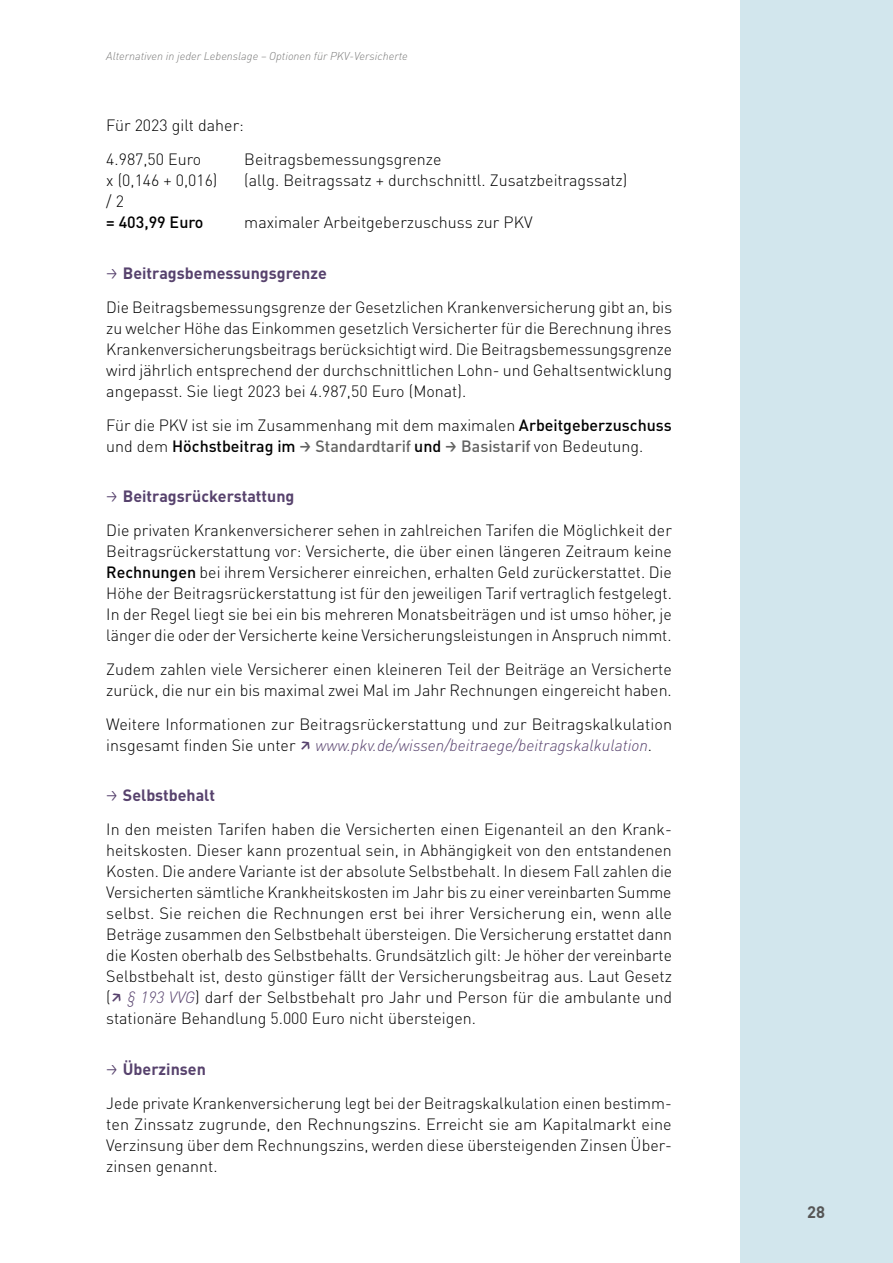
<style>
.page{position:relative;width:893px;height:1263px;background:#fff}
.page>*{position:absolute;margin:0;border:0;box-sizing:border-box;transform-origin:0 0}
.t1{font:700 16.5px "DINOT";color:#565656}
.t2{font:300 16.2px/21px "DINOT";color:#000}
.t3{font:italic 300 16.2px "DIN";color:#57426d}
.t4{font:500 16.2px "DINOT";color:#000}
.t5{font:italic 300 11.25px "DIN";color:#7b7b7a}
.s1{font-family:"GD Vtype";font-style:italic;color:#57426d}
.s2{font-weight:700;color:#57426d}
.s3{font-weight:500}
.s4{font-family:"GD Vtype";font-weight:500;color:#636362}
.s5{font-weight:500;color:#636362}
.s6{font-family:"DINOT";font-style:normal;color:#000}
.s7{font-family:"GD Vtype";font-weight:500;font-style:normal}
.s8{font-family:"GD Vtype";font-weight:500;color:#57426d}
.s9{font-family:"DIN";font-style:italic;color:#57426d}
</style>
<div class="page">
<div style="left:740px;top:0;width:153px;height:1263px;background:#d2e6ed"></div>
<p class="t5" style="left:106px;top:49px;width:303px">Alternativen in jeder Lebenslage – Optionen für PKV-Versicherte</p>
<p class="t2" style="left:106px;top:108px;width:139px;line-height:33.8px">Für 2023 gilt daher:<br>4.987,50 Euro</p>
<p class="t2" style="left:244px;top:148px;width:199px">Beitragsbemessungsgrenze</p>
<p class="t2" style="left:106px;top:169px;width:113px">x (0,146 + 0,016)</p>
<p class="t2" style="left:244px;top:169px;width:385px">(allg. Beitragssatz + durchschnittl. Zusatzbeitragssatz)</p>
<p class="t2" style="left:106px;top:190px;width:19px">/ 2</p>
<p class="t4" style="left:106px;top:211px;width:99px">= 403,99 Euro</p>
<p class="t2" style="left:244px;top:211px;width:290px">maximaler Arbeitgeberzuschuss zur PKV</p>
<p class="t2" style="left:106px;top:256px;width:567px;line-height:33.8px"><span class="s1">→</span> <span class="s2">Beitragsbemessungsgrenze<br></span>Die Beitragsbemessungsgrenze der Gesetzlichen Krankenversicherung gibt an, bis</p>
<p class="t2" style="left:106px;top:317px;width:567px;text-align:justify">zu welcher Höhe das Einkommen gesetzlich Versicherter für die Berechnung ihres Krankenversicherungsbeitrags berücksichtigt wird. Die Beitragsbemessungsgrenze wird jährlich entsprechend der durchschnittlichen Lohn- und Gehaltsentwicklung angepasst. Sie liegt 2023 bei 4.987,50 Euro (Monat).</p>
<p class="t2" style="left:106px;top:413px;width:567px">Für die PKV ist sie im Zusammenhang mit dem maximalen <span class="s3">Arbeitgeberzuschuss </span>und dem <span class="s3">Höchstbeitrag im</span> <span class="s4">→</span> <span class="s5">Standardtarif</span> <span class="s3">und</span> <span class="s4">→</span> <span class="s5">Basistarif</span> von Bedeutung.</p>
<p class="t2" style="left:106px;top:479px;width:567px;line-height:33.8px"><span class="s1">→</span> <span class="s2">Beitragsrückerstattung<br></span>Die privaten Krankenversicherer sehen in zahlreichen Tarifen die Möglichkeit der</p>
<p class="t2" style="left:106px;top:540px;width:567px;text-align:justify">Beitragsrückerstattung vor: Versicherte, die über einen längeren Zeitraum keine <span class="s3">Rechnungen</span> bei ihrem Versicherer einreichen, erhalten Geld zurückerstattet. Die Höhe der Beitragsrückerstattung ist für den jeweiligen Tarif vertraglich festgelegt.<br>In der Regel liegt sie bei ein bis mehreren Monatsbeiträgen und ist umso höher, je länger die oder der Versicherte keine Versicherungsleistungen in Anspruch nimmt.</p>
<p class="t2" style="left:106px;top:658px;width:567px">Zudem zahlen viele Versicherer einen kleineren Teil der Beiträge an Versicherte zurück, die nur ein bis maximal zwei Mal im Jahr Rechnungen eingereicht haben.</p>
<p class="t2" style="left:106px;top:712px;width:567px">Weitere Informationen zur Beitragsrückerstattung und zur Beitragskalkulation</p>
<p class="t3" style="left:106px;top:735px;width:547px"><span class="s6">insgesamt finden Sie unter</span> <span class="s7">↗</span> www.pkv.de/wissen/beitraege/beitragskalkulation<span class="s6">.</span></p>
<p class="t2" style="left:106px;top:778px;width:567px;line-height:33.8px"><span class="s1">→</span> <span class="s2">Selbstbehalt<br></span>In den meisten Tarifen haben die Versicherten einen Eigenanteil an den Krank-</p>
<p class="t2" style="left:106px;top:839px;width:567px;text-align:justify">heitskosten. Dieser kann prozentual sein, in Abhängigkeit von den entstandenen Kosten. Die andere Variante ist der absolute Selbstbehalt. In diesem Fall zahlen die Versicherten sämtliche Krankheitskosten im Jahr bis zu einer vereinbarten Summe selbst. Sie reichen die Rechnungen erst bei ihrer Versicherung ein, wenn alle Beträge zusammen den Selbstbehalt übersteigen. Die Versicherung erstattet dann die Kosten oberhalb des Selbstbehalts. Grundsätzlich gilt: Je höher der vereinbarte Selbstbehalt ist, desto günstiger fällt der Versicherungsbeitrag aus. Laut Gesetz (<span class="s8">↗</span> <span class="s9">§ 193 VVG</span>) darf der Selbstbehalt pro Jahr und Person für die ambulante und stationäre Behandlung 5.000 Euro nicht übersteigen.</p>
<p class="t2" style="left:106px;top:1051px;width:567px;line-height:33.8px"><span class="s1">→</span> <span class="s2">Überzinsen<br></span>Jede private Krankenversicherung legt bei der Beitragskalkulation einen bestimm-</p>
<p class="t2" style="left:106px;top:1113px;width:567px;text-align:justify">ten Zinssatz zugrunde, den Rechnungszins. Erreicht sie am Kapitalmarkt eine Verzinsung über dem Rechnungszins, werden diese übersteigenden Zinsen Über&shy;zinsen genannt.</p>
<p class="t1" style="left:807px;top:1201px;width:19px">28</p>
</div>
